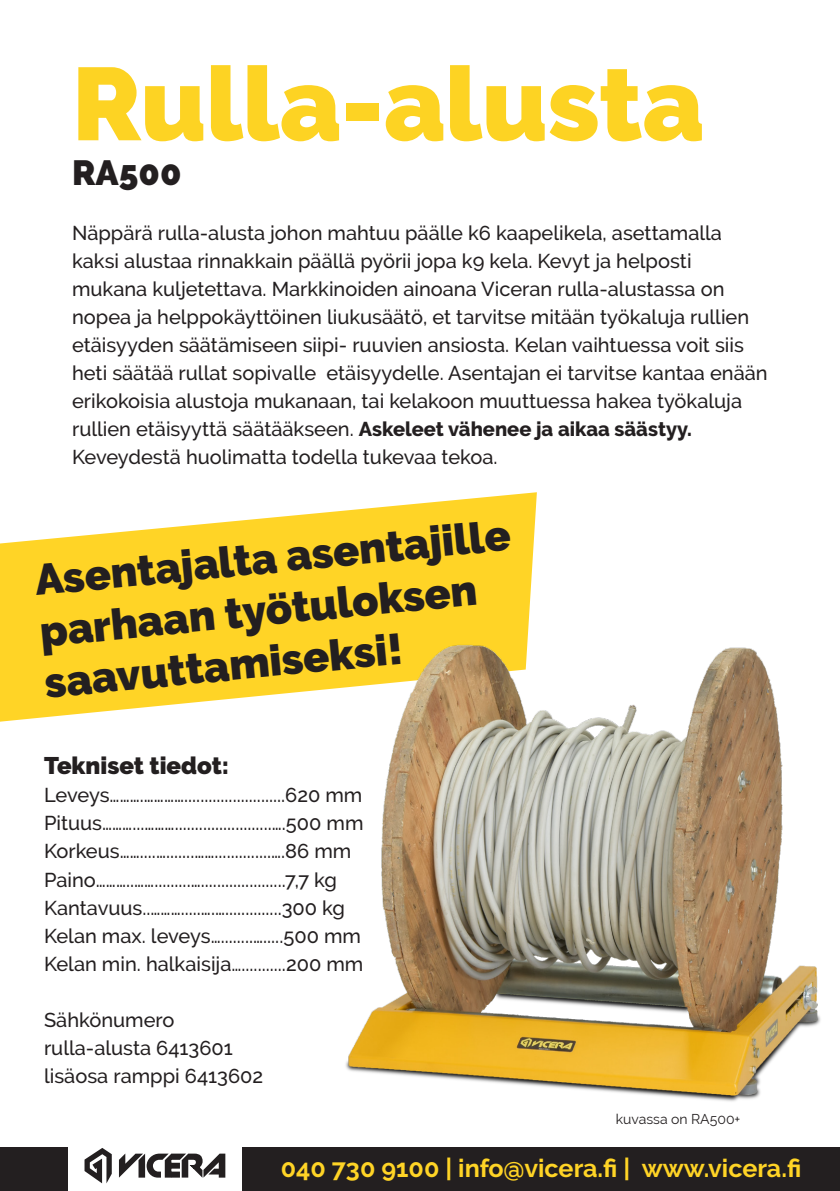
<style>
.page{position:relative;width:840px;height:1191px;background:#fff}
.page>*{position:absolute;margin:0;border:0;box-sizing:border-box;transform-origin:0 0}
.t1{font:900 102.8px "Raleway";color:#fdd323}
.t2{font:900 42.8px/51.8px "Raleway";color:#231f20}
.t3{font:900 34.8px "Raleway";color:#231f20}
.t4{font:700 25px "Raleway";color:#ffd426}
.t5{font:900 24px "Raleway";color:#231f20}
.t6{font:500 20px/28px "Raleway";color:#231f20}
.t7{font:14px "Raleway";color:#231f20}
.s1{font-weight:800}
</style>
<div class="page">
<svg style="left:0;top:492px;width:536px;height:229px;fill:#ffd426"></svg>
<img style="left:329px;top:553px;width:492px;height:549px">
<svg style="left:84px;top:1148px;width:28px;height:35px"></svg>
<svg style="left:119px;top:1153px;width:106px;height:24px"></svg>
<div style="left:0;top:1147px;width:67px;height:44px;background:#231f20"></div>
<div style="left:243px;top:1147px;width:596px;height:44px;background:#231f20"></div>
<div style="left:269px;top:1145px;width:543px;height:46px;background:#231f20"></div>
<p class="t1" style="left:72px;top:44px;width:633px">Rulla-alusta</p>
<p class="t3" style="left:72px;top:152px;width:111px">RA500</p>
<p class="t6" style="left:72px;top:219px;width:696px">Näppärä rulla-alusta johon mahtuu päälle k6 kaapelikela, asettamalla kaksi alustaa rinnakkain päällä pyörii jopa k9 kela. Kevyt ja helposti mukana kuljetettava. Markkinoiden ainoana Viceran rulla-alustassa on nopea ja helppokäyttöinen liukusäätö, et tarvitse mitään työkaluja rullien etäisyyden säätämiseen siipi- ruuvien ansiosta. Kelan vaihtuessa voit siis heti säätää rullat sopivalle etäisyydelle. Asentajan ei tarvitse kantaa enään erikokoisia alustoja mukanaan, tai kelakoon muuttuessa hakea työkaluja rullien etäisyyttä säätääkseen. <span class="s1">Askeleet vähenee ja aikaa säästyy.<br></span>Keveydestä huolimatta todella tukevaa tekoa.</p>
<p class="t2" style="left:33px;top:552px;width:479px;rotate:-5deg">Asentajalta asentajille</p>
<p class="t2" style="left:38px;top:604px;width:440px;rotate:-5deg">parhaan työtuloksen saavuttamiseksi!</p>
<p class="t5" style="left:44px;top:752px;width:186px">Tekniset tiedot:</p>
<p class="t6" style="left:44px;top:781px;width:320px">Leveys……….………….........................620 mm</p>
<p class="t6" style="left:44px;top:809px;width:321px">Pituus………...………........................….500 mm</p>
<p class="t6" style="left:44px;top:837px;width:309px">Korkeus……....….......……..............….86 mm</p>
<p class="t6" style="left:44px;top:865px;width:294px">Paino………..…….........….....................7,7 kg</p>
<p class="t6" style="left:44px;top:893px;width:302px">Kantavuus..……….....….…..............300 kg</p>
<p class="t6" style="left:44px;top:921px;width:318px">Kelan max. leveys…........….....500 mm</p>
<p class="t6" style="left:44px;top:949px;width:320px">Kelan min. halkaisija…...........200 mm</p>
<p class="t6" style="left:44px;top:1005px;width:132px">Sähkönumero</p>
<p class="t6" style="left:44px;top:1033px;width:190px">rulla-alusta 6413601</p>
<p class="t6" style="left:44px;top:1061px;width:220px">lisäosa ramppi 6413602</p>
<p class="t7" style="left:615px;top:1111px;width:126px">kuvassa on RA500+</p>
<p class="t4" style="left:280px;top:1154px;width:521px">040 730 9100 | info@vicera.fi | www.vicera.fi</p>
</div>
